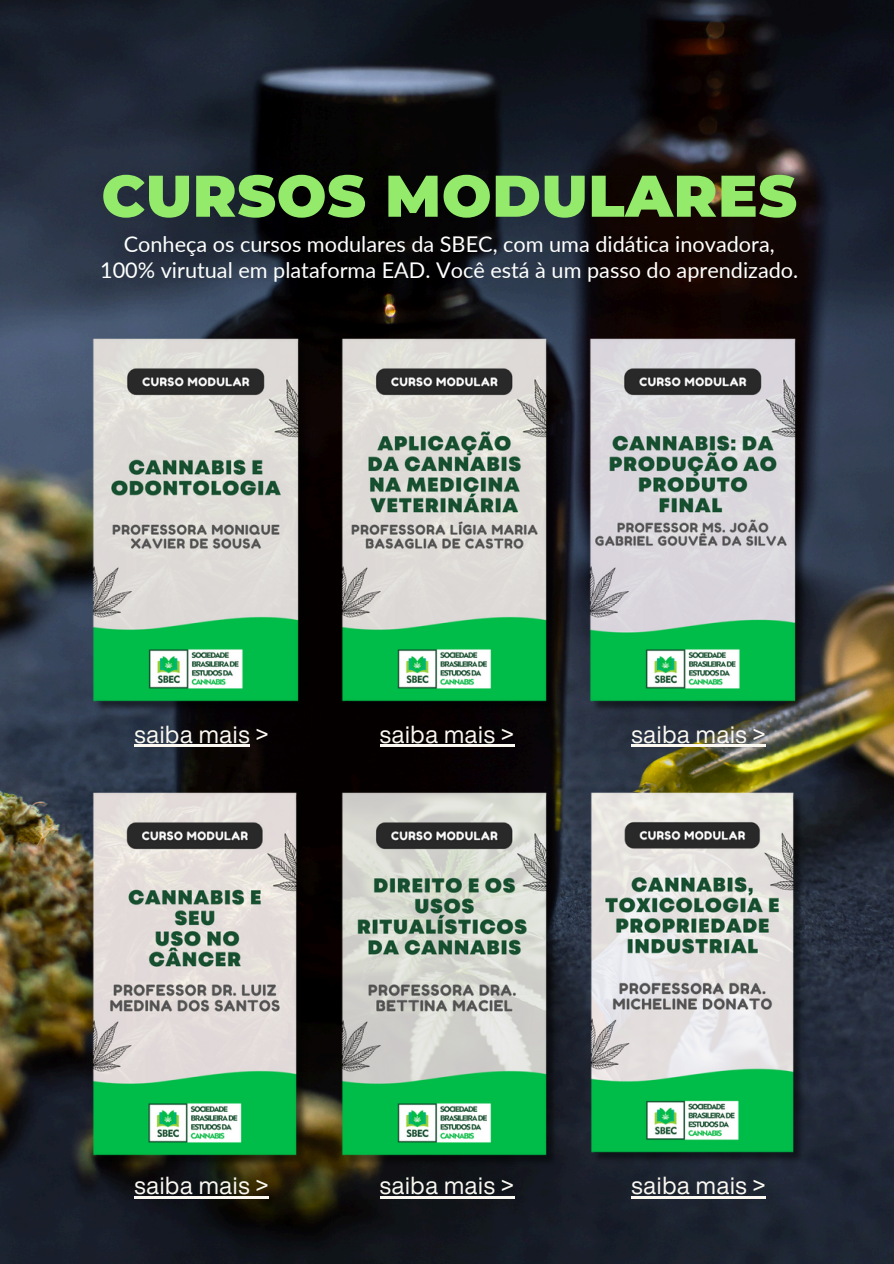
<style>
.page{position:relative;width:894px;height:1264px;background:#fff}
.page>*{position:absolute;margin:0;border:0;box-sizing:border-box;transform-origin:0 0}
.t1{font:900 58.65px "Montserrat";letter-spacing:.015em;color:#94ea6b}
.t2{font:24px "Helvetica Now Display";letter-spacing:.03em;color:#faf8f1}
.t3{font:21.6px/25.8px "Lato";color:#fefffe;text-align:center}
</style>
<div class="page">
<img style="left:0;top:0;width:893px;height:1263px">
<img style="left:341px;top:786px;width:218px;height:387px">
<img style="left:93px;top:786px;width:217px;height:387px">
<img style="left:590px;top:786px;width:216px;height:385px">
<img style="left:93px;top:333px;width:218px;height:387px">
<img style="left:341px;top:333px;width:218px;height:387px">
<img style="left:589px;top:333px;width:218px;height:387px">
<hr style="left:134px;top:745px;width:116px;height:2px;background:#faf8f1">
<hr style="left:134px;top:1196px;width:135px;height:2px;background:#faf8f1">
<hr style="left:380px;top:1196px;width:134px;height:2px;background:#faf8f1">
<hr style="left:631px;top:1196px;width:135px;height:2px;background:#faf8f1">
<hr style="left:380px;top:745px;width:134px;height:2px;background:#faf8f1">
<hr style="left:631px;top:745px;width:135px;height:2px;background:#faf8f1">
<h1 class="t1" style="left:101px;top:160px;width:696px">CURSOS MODULARES</h1>
<p class="t3" style="left:100px;top:231px;width:699px">Conheça os cursos modulares da SBEC, com uma didática inovadora,<br>100% virutual em plataforma EAD. Você está à um passo do aprendizado.</p>
<p class="t2" style="left:134px;top:716px;width:135px">saiba mais &gt;</p>
<p class="t2" style="left:380px;top:716px;width:135px">saiba mais &gt;</p>
<p class="t2" style="left:631px;top:716px;width:135px">saiba mais &gt;</p>
<p class="t2" style="left:134px;top:1167px;width:135px">saiba mais &gt;</p>
<p class="t2" style="left:380px;top:1167px;width:135px">saiba mais &gt;</p>
<p class="t2" style="left:631px;top:1167px;width:135px">saiba mais &gt;</p>
</div>
